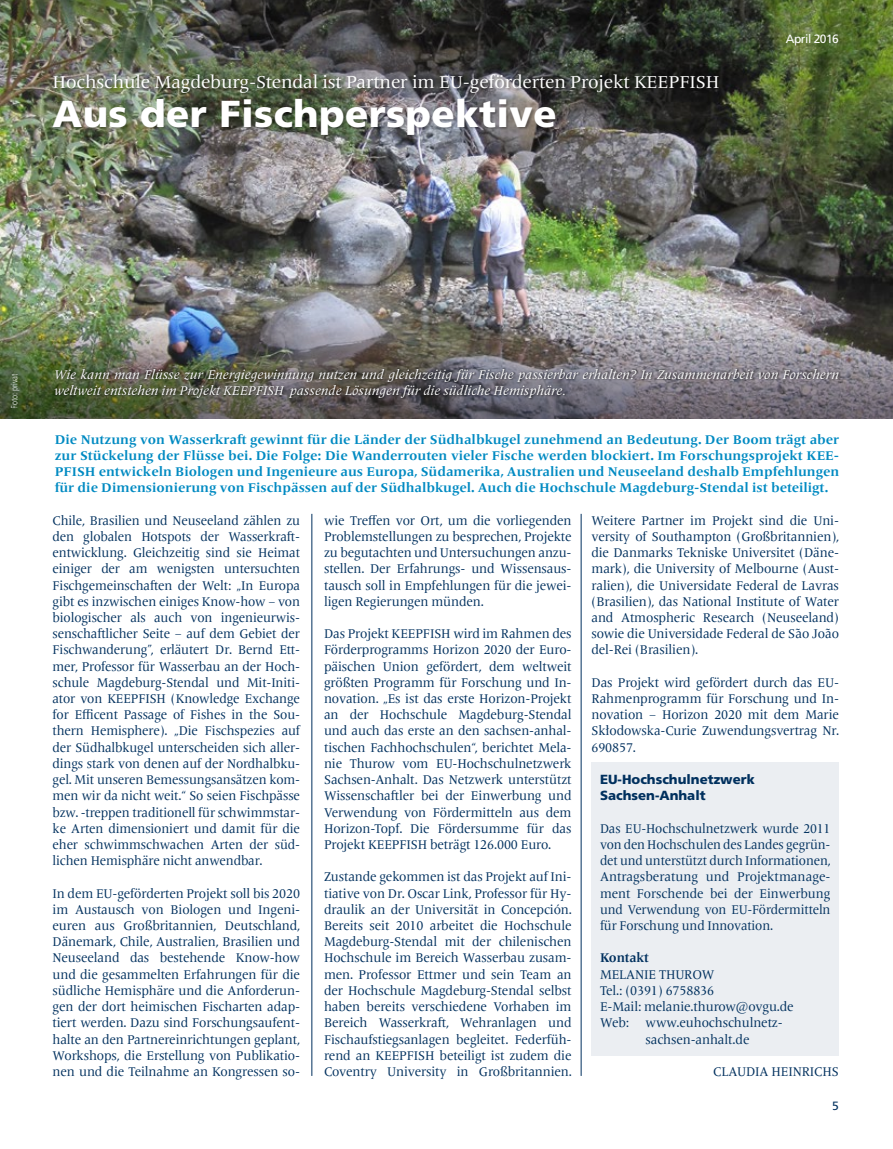
<style>
.page{position:relative;width:893px;height:1149px;background:#fff}
.page>*{position:absolute;margin:0;border:0;box-sizing:border-box;transform-origin:0 0}
.t1{font:900 37.5px "Frutiger LT";letter-spacing:.01em;color:#fff}
.t2{font:18px "Frutiger Serif LT Pro";letter-spacing:-.01em;color:#fff}
.t3{font:13.2px/16.2px "Frutiger Serif LT Pro";letter-spacing:-.01em;color:#00305e;text-align:justify}
.t4{font:13.2px/16.2px "Frutiger Serif LT Pro";letter-spacing:-.01em;color:#00305e;text-align:justify;scale:.96 1}
.t5{font:700 13.2px/16.2px "Frutiger Serif LT Pro";color:#008ac2;text-align:justify}
.t6{font:13.2px/16.2px "Frutiger Serif LT Pro";letter-spacing:-.01em;color:#00305e;text-align:justify;scale:.95 1}
.t7{font:italic 13.2px/16.2px "Frutiger Serif LT Pro";color:#fff}
.t8{font:900 13.2px/16.2px "Frutiger";color:#00305e}
.t9{font:700 13.2px "Frutiger Serif LT Pro";letter-spacing:-.01em;color:#00305e}
.t10{font:12px "Frutiger";letter-spacing:-.04em;color:#fff}
.t11{font:12px "Frutiger";color:#00305e}
.t12{font:300 condensed 9px "Frutiger";letter-spacing:-.01em;color:#fff}
</style>
<div class="page">
<img style="left:0;top:183px;width:893px;height:133px">
<img style="left:0;top:0;width:893px;height:183px">
<img style="left:0;top:316px;width:893px;height:102px">
<div style="left:591px;top:761px;width:248px;height:293px;background:#ebeef2"></div>
<div style="left:52px;top:74px;width:670px;height:64px;background:#000;opacity:.3"></div>
<hr style="left:311px;top:513px;width:1px;height:562px;background:#00305e">
<hr style="left:581px;top:513px;width:1px;height:562px;background:#00305e">
<div style="left:53px;top:367px;width:788px;height:33px;background:#000;opacity:.75"></div>
<h2 class="t2" style="left:53px;top:71px;width:669px">Hochschule Magdeburg-Stendal ist Partner im EU-geförderten Projekt KEEPFISH</h2>
<h1 class="t1" style="left:53px;top:91px;width:506px">Aus der Fischperspektive</h1>
<p class="t10" style="left:786px;top:32px;width:55px">April 2016</p>
<p class="t12" style="left:9px;top:408px;width:36px;rotate:-90deg">Foto: privat</p>
<p class="t7" style="left:54px;top:366px;width:786px">Wie kann man Flüsse zur Energiegewinnung nutzen und gleichzeitig für Fische passierbar erhalten? In Zusammenarbeit von Forschern weltweit entstehen im Projekt KEEPFISH passende Lösungen für die südliche Hemisphäre.</p>
<p class="t5" style="left:55px;top:431px;width:786px">Die Nutzung von Wasserkraft gewinnt für die Länder der Südhalbkugel zunehmend an Bedeutung. Der Boom trägt aber zur Stückelung der Flüsse bei. Die Folge: Die Wanderrouten vieler Fische werden blockiert. Im Forschungsprojekt KEE-PFISH entwickeln Biologen und Ingenieure aus Europa, Südamerika, Australien und Neuseeland deshalb Empfehlungen für die Dimensionierung von Fischpässen auf der Südhalbkugel. Auch die Hochschule Magdeburg-Stendal ist beteiligt.</p>
<p class="t4" style="left:53px;top:512px;width:259px">Chile, Brasilien und Neuseeland zählen zu den globalen Hotspots der Wasserkraft&shy;entwicklung. Gleichzeitig sind sie Heimat einiger der am wenigsten untersuchten Fischgemeinschaften der Welt: „In Europa gibt es inzwischen einiges Know-how – von biologischer als auch von ingenieurwis&shy;senschaftlicher Seite – auf dem Gebiet der Fischwanderung”, erläutert Dr. Bernd Ett&shy;mer, Professor für Wasserbau an der Hoch&shy;schule Magdeburg-Stendal und Mit-Initi&shy;ator von KEEPFISH (Knowledge Exchange for Efficent Passage of Fishes in the Sou&shy;thern Hemisphere). „Die Fischspezies auf der Südhalbkugel unterscheiden sich aller&shy;dings stark von denen auf der Nordhalbku&shy;gel. Mit unseren Bemessungsansätzen kom&shy;men wir da nicht weit.“ So seien Fischpässe bzw. -treppen traditionell für schwimmstar&shy;ke Arten dimensioniert und damit für die eher schwimmschwachen Arten der süd&shy;lichen Hemisphäre nicht anwendbar.</p>
<p class="t3" style="left:53px;top:884px;width:249px">In dem EU-geförderten Projekt soll bis 2020 im Austausch von Biologen und Ingeni&shy;euren aus Großbritannien, Deutschland, Dänemark, Chile, Australien, Brasilien und Neuseeland das bestehende Know-how und die gesammelten Erfahrungen für die südliche Hemisphäre und die Anforderun&shy;gen der dort heimischen Fischarten adap&shy;tiert werden. Dazu sind Forschungsaufent&shy;halte an den Partnereinrichtungen geplant, Workshops, die Erstellung von Publikatio&shy;nen und die Teilnahme an Kongressen so-</p>
<p class="t3" style="left:324px;top:512px;width:249px">wie Treffen vor Ort, um die vorliegenden Problemstellungen zu besprechen, Projekte zu begutachten und Untersuchungen anzu&shy;stellen. Der Erfahrungs- und Wissensaus&shy;tausch soll in Empfehlungen für die jewei&shy;ligen Regierungen münden.</p>
<p class="t3" style="left:324px;top:625px;width:249px">Das Projekt KEEPFISH wird im Rahmen des Förderprogramms Horizon 2020 der Euro&shy;päischen Union gefördert, dem weltweit größten Programm für Forschung und In&shy;novation. „Es ist das erste Horizon-Projekt an der Hochschule Magdeburg-Stendal und auch das erste an den sachsen-anhal&shy;tischen Fachhochschulen“, berichtet Mela&shy;nie Thurow vom EU-Hochschulnetzwerk Sachsen-Anhalt. Das Netzwerk unterstützt Wissenschaftler bei der Einwerbung und Verwendung von Fördermitteln aus dem Horizon-Topf. Die Fördersumme für das Projekt KEEPFISH beträgt 126.000 Euro.</p>
<p class="t3" style="left:324px;top:868px;width:249px">Zustande gekommen ist das Projekt auf Ini&shy;tiative von Dr. Oscar Link, Professor für Hy&shy;draulik an der Universität in Concepción.<br>Bereits seit 2010 arbeitet die Hochschule Magdeburg-Stendal mit der chilenischen Hochschule im Bereich Wasserbau zusam&shy;men. Professor Ettmer und sein Team an der Hochschule Magdeburg-Stendal selbst haben bereits verschiedene Vorhaben im Bereich Wasserkraft, Wehranlagen und Fischaufstiegsanlagen begleitet. Federfüh&shy;rend an KEEPFISH beteiligt ist zudem die Coventry University in Großbritannien.</p>
<p class="t3" style="left:591px;top:512px;width:249px">Weitere Partner im Projekt sind die Uni&shy;versity of Southampton (Großbritannien), die Danmarks Tekniske Universitet (Däne&shy;mark), die University of Melbourne (Aust&shy;ralien), die Universidate Federal de Lavras (Brasilien), das National Institute of Water and Atmospheric Research (Neuseeland) sowie die Universidade Federal de S˜ao Jo˜ao del-Rei (Brasilien).</p>
<p class="t3" style="left:591px;top:674px;width:249px">Das Projekt wird gefördert durch das EU-Rahmenprogramm für Forschung und In&shy;novation – Horizon 2020 mit dem Marie Skłodowska-Curie Zuwendungsvertrag Nr.<br>690857.</p>
<p class="t8" style="left:600px;top:771px;width:156px">EU-Hochschulnetzwerk<br>Sachsen-Anhalt</p>
<p class="t6" style="left:600px;top:820px;width:244px">Das EU-Hochschulnetzwerk wurde 2011 von den Hochschulen des Landes gegrün&shy;det und unterstützt durch Informationen, Antragsberatung und Projektmanage&shy;ment Forschende bei der Einwerbung und Verwendung von EU-Fördermitteln für Forschung und Innovation.</p>
<p class="t9" style="left:600px;top:949px;width:50px">Kontakt</p>
<p class="t3" style="left:600px;top:965px;width:116px">MELANIE THUROW</p>
<p class="t3" style="left:600px;top:982px;width:116px">Tel.: (0391) 6758836</p>
<p class="t3" style="left:600px;top:998px;width:195px">E-Mail: melanie.thurow@ovgu.de</p>
<p class="t3" style="left:600px;top:1014px;width:184px">Web: www.euhochschulnetz-</p>
<p class="t3" style="left:645px;top:1030px;width:105px">sachsen-anhalt.de</p>
<p class="t3" style="left:713px;top:1063px;width:127px">CLAUDIA HEINRICHS</p>
<p class="t11" style="left:832px;top:1098px;width:8px">5</p>
</div>
